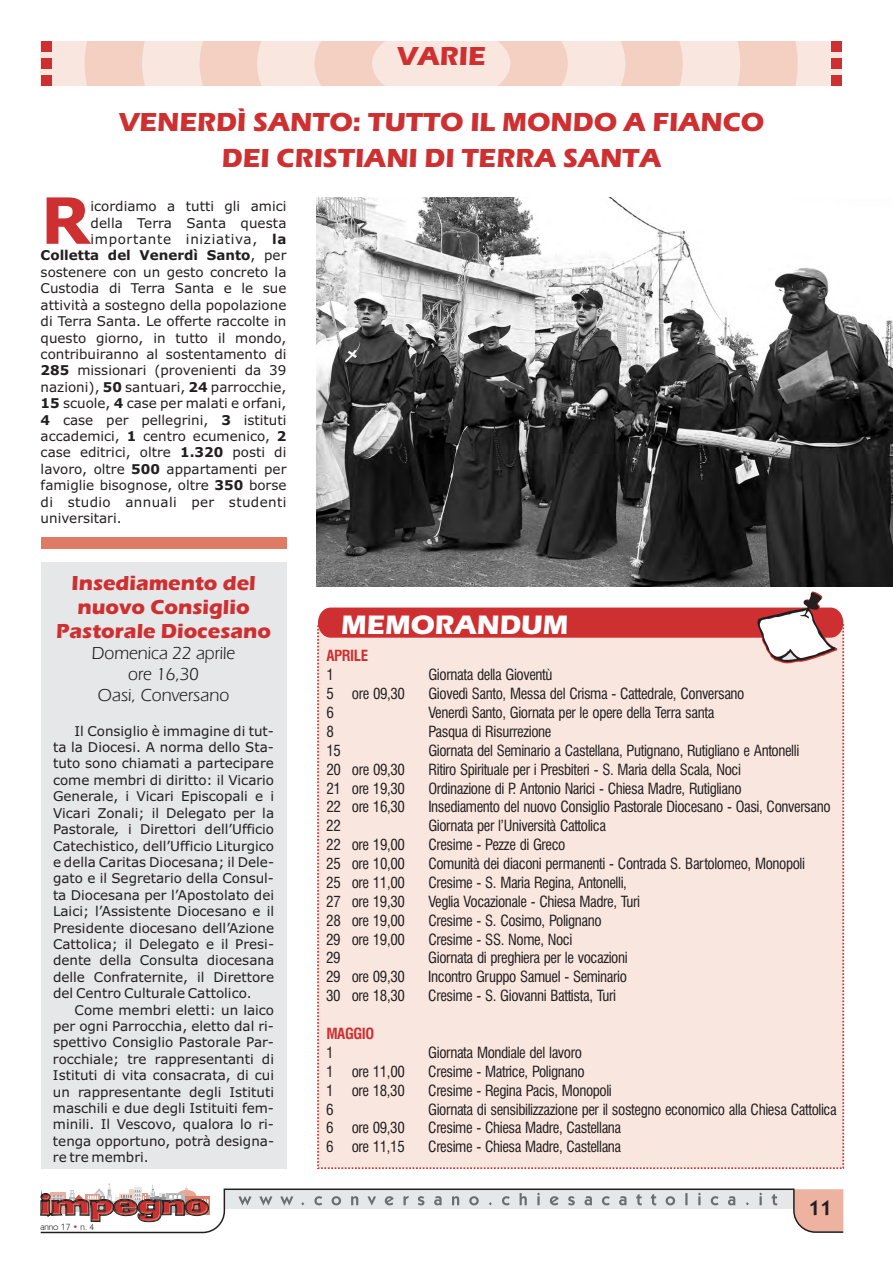
<style>
.page{position:relative;width:893px;height:1263px;background:#fff}
.page>*{position:absolute;margin:0;border:0;box-sizing:border-box;transform-origin:0 0}
.t1{font:700 63.75px "Verdana";color:#ce3031}
.t2{font:700 27.6px "Eras ITC";color:#fff}
.t3{font:700 27px/35.2px "Eras ITC";color:#ce3031;text-align:center}
.t4{font:700 21px/24px "Eras ITC";color:#ce3031;text-align:center}
.t5{font:600 21px "Kabel IT Cby BT";color:#231f20}
.t6{font:18px/21px "Eras IT Cby BT";color:#231f20;text-align:center}
.t7{font:condensed 15px "Swiss 721 BT";letter-spacing:-.025em;color:#231f20}
.t8{font:700 condensed 15px "Swiss 721 BT";letter-spacing:-.03em;color:#ce3031}
.t9{font:13.5px/16.4px "Verdana";color:#231f20;text-align:justify}
.t10{font:700 13.5px "Verdana";color:#231f20}
.t11{font:13.5px "Verdana";letter-spacing:.025em;color:#231f20}
.t12{font:13.5px "Verdana";letter-spacing:.05em;color:#231f20}
.t13{font:9px "Kabel IT Cby BT";color:#231f20}
.t14{font:9px "Kabel IT Cby BT";color:#ce3031}
.s1{font-weight:700}
.s2{font-weight:400}
.s3{font-style:italic}
</style>
<div class="page">
<div style="left:41px;top:41px;width:801px;height:44px;background:#f9e7df"></div>
<svg style="left:85px;top:41px;width:713px;height:44px"></svg>
<div style="left:41px;top:41px;width:10px;height:11px;background:#ce3031"></div>
<div style="left:41px;top:75px;width:10px;height:11px;background:#ce3031"></div>
<div style="left:41px;top:58px;width:10px;height:11px;background:#ce3031"></div>
<div style="left:831px;top:41px;width:11px;height:11px;background:#ce3031"></div>
<div style="left:831px;top:75px;width:11px;height:11px;background:#ce3031"></div>
<div style="left:831px;top:58px;width:11px;height:11px;background:#ce3031"></div>
<svg style="left:40px;top:1183px;width:804px;height:51px"></svg>
<div style="left:317px;top:623px;width:527px;height:546px;background:#f9e7df;border:2px dashed #ce3031"></div>
<svg style="left:318px;top:591px;width:525px;height:73px"></svg>
<img style="left:316px;top:197px;width:577px;height:390px">
<div style="left:41px;top:537px;width:245px;height:11px;background:#df7a65"></div>
<div style="left:41px;top:562px;width:245px;height:606px;background:#e6e7e9"></div>
<h3 class="t3" style="left:398px;top:41px;width:90px">VARIE</h3>
<h3 class="t3" style="left:119px;top:108px;width:647px">VENERDÌ SANTO: TUTTO IL MONDO A FIANCO<br>DEI CRISTIANI DI TERRA SANTA</h3>
<h1 class="t1" style="left:41px;top:195px;width:51px">R</h1>
<p class="t9" style="left:91px;top:199px;width:197px">icordiamo a tutti gli amici</p>
<p class="t9" style="left:91px;top:216px;width:197px">della Terra Santa questa</p>
<p class="t12" style="left:91px;top:234px;width:197px">importante iniziativa, <span class="s1">la</span></p>
<p class="t10" style="left:41px;top:250px;width:247px">Colletta del Venerdì Santo<span class="s2">, per</span></p>
<p class="t9" style="left:41px;top:265px;width:247px">sostenere con un gesto concreto la</p>
<p class="t9" style="left:41px;top:281px;width:247px">Custodia di Terra Santa e le sue</p>
<p class="t9" style="left:41px;top:298px;width:247px">attività a sostegno della popolazione</p>
<p class="t9" style="left:41px;top:314px;width:247px">di Terra Santa. Le offerte raccolte in</p>
<p class="t9" style="left:41px;top:331px;width:247px">questo giorno, in tutto il mondo,</p>
<p class="t9" style="left:41px;top:347px;width:247px">contribuiranno al sostentamento di</p>
<p class="t9" style="left:41px;top:363px;width:247px"><span class="s1">285</span> missionari (provenienti da 39</p>
<p class="t9" style="left:41px;top:380px;width:247px">nazioni), <span class="s1">50</span> santuari, <span class="s1">24</span> parrocchie,</p>
<p class="t9" style="left:41px;top:396px;width:247px"><span class="s1">15</span> scuole, <span class="s1">4</span> case per malati e orfani,</p>
<p class="t9" style="left:41px;top:413px;width:247px"><span class="s1">4</span> case per pellegrini, <span class="s1">3</span> istituti</p>
<p class="t9" style="left:41px;top:429px;width:247px">accademici, <span class="s1">1</span> centro ecumenico, <span class="s1">2</span></p>
<p class="t9" style="left:41px;top:445px;width:247px">case editrici, oltre <span class="s1">1.320</span> posti di</p>
<p class="t9" style="left:41px;top:462px;width:247px">lavoro, oltre <span class="s1">500</span> appartamenti per</p>
<p class="t9" style="left:41px;top:478px;width:247px">famiglie bisognose, oltre <span class="s1">350</span> borse</p>
<p class="t11" style="left:41px;top:496px;width:247px">di studio annuali per studenti</p>
<p class="t9" style="left:41px;top:511px;width:83px">universitari.</p>
<h3 class="t4" style="left:56px;top:573px;width:217px">Insediamento del nuovo Consiglio<br>Pastorale Diocesano</h3>
<h3 class="t6" style="left:92px;top:644px;width:145px">Domenica 22 aprile ore 16,30<br>Oasi, Conversano</h3>
<p class="t9" style="left:53px;top:724px;width:223px;text-indent:22px">Il Consiglio è immagine di tut&shy;ta la Diocesi. A norma dello Sta&shy;tuto sono chiamati a partecipare come membri di diritto: il Vicario Generale, i Vicari Episcopali e i Vicari Zonali; il Delegato per la Pastorale<span class="s3">,</span> i Direttori dell’Ufficio Catechistico, dell’Ufficio Liturgico e della Caritas Diocesana; il Dele&shy;gato e il Segretario della Consul&shy;ta Diocesana per l’Apostolato dei Laici; l’Assistente Diocesano e il Presidente diocesano dell’Azione Cattolica; il Delegato e il Presi&shy;dente della Consulta diocesana delle Confraternite, il Direttore del Centro Culturale Cattolico.</p>
<p class="t9" style="left:53px;top:1003px;width:223px;text-indent:22px">Come membri eletti: un laico per ogni Parrocchia, eletto dal ri&shy;spettivo Consiglio Pastorale Par&shy;rocchiale; tre rappresentanti di Istituti di vita consacrata, di cui un rappresentante degli Istituti maschili e due degli Istituiti fem&shy;minili. Il Vescovo, qualora lo ri&shy;tenga opportuno, potrà designa&shy;re tre membri.</p>
<p class="t13" style="left:40px;top:1223px;width:55px">anno 17 n. 4</p>
<p class="t14" style="left:73px;top:1223px;width:7px">•</p>
<h2 class="t2" style="left:341px;top:614px;width:229px">MEMORANDUM</h2>
<p class="t8" style="left:326px;top:650px;width:43px">APRILE</p>
<p class="t7" style="left:326px;top:669px;width:9px">1</p>
<p class="t7" style="left:428px;top:669px;width:126px">Giornata della Gioventù</p>
<p class="t7" style="left:326px;top:688px;width:80px">5 ore 09,30</p>
<p class="t7" style="left:428px;top:688px;width:318px">Giovedì Santo, Messa del Crisma - Cattedrale, Conversano</p>
<p class="t7" style="left:326px;top:706px;width:9px">6</p>
<p class="t7" style="left:428px;top:706px;width:287px">Venerdì Santo, Giornata per le opere della Terra santa</p>
<p class="t7" style="left:326px;top:725px;width:9px">8</p>
<p class="t7" style="left:428px;top:725px;width:125px">Pasqua di Risurrezione</p>
<p class="t7" style="left:326px;top:744px;width:16px">15</p>
<p class="t7" style="left:428px;top:744px;width:372px">Giornata del Seminario a Castellana, Putignano, Rutigliano e Antonelli</p>
<p class="t7" style="left:326px;top:763px;width:80px">20 ore 09,30</p>
<p class="t7" style="left:428px;top:763px;width:314px">Ritiro Spirituale per i Presbiteri - S. Maria della Scala, Noci</p>
<p class="t7" style="left:326px;top:782px;width:80px">21 ore 19,30</p>
<p class="t7" style="left:428px;top:782px;width:315px">Ordinazione di P. Antonio Narici - Chiesa Madre, Rutigliano</p>
<p class="t7" style="left:326px;top:801px;width:80px">22 ore 16,30</p>
<p class="t7" style="left:428px;top:801px;width:404px">Insediamento del nuovo Consiglio Pastorale Diocesano - Oasi, Conversano</p>
<p class="t7" style="left:326px;top:820px;width:16px">22</p>
<p class="t7" style="left:428px;top:820px;width:179px">Giornata per l’Università Cattolica</p>
<p class="t7" style="left:326px;top:839px;width:80px">22 ore 19,00</p>
<p class="t7" style="left:428px;top:839px;width:139px">Cresime - Pezze di Greco</p>
<p class="t7" style="left:326px;top:858px;width:80px">25 ore 10,00</p>
<p class="t7" style="left:428px;top:858px;width:378px">Comunità dei diaconi permanenti - Contrada S. Bartolomeo, Monopoli</p>
<p class="t7" style="left:326px;top:876px;width:80px">25 ore 11,00</p>
<p class="t7" style="left:428px;top:876px;width:200px">Cresime - S. Maria Regina, Antonelli,</p>
<p class="t7" style="left:326px;top:895px;width:80px">27 ore 19,30</p>
<p class="t7" style="left:428px;top:895px;width:213px">Veglia Vocazionale - Chiesa Madre, Turi</p>
<p class="t7" style="left:326px;top:914px;width:80px">28 ore 19,00</p>
<p class="t7" style="left:428px;top:914px;width:175px">Cresime - S. Cosimo, Polignano</p>
<p class="t7" style="left:326px;top:933px;width:80px">29 ore 19,00</p>
<p class="t7" style="left:428px;top:933px;width:146px">Cresime - SS. Nome, Noci</p>
<p class="t7" style="left:326px;top:952px;width:16px">29</p>
<p class="t7" style="left:428px;top:952px;width:201px">Giornata di preghiera per le vocazioni</p>
<p class="t7" style="left:326px;top:971px;width:80px">29 ore 09,30</p>
<p class="t7" style="left:428px;top:971px;width:200px">Incontro Gruppo Samuel - Seminario</p>
<p class="t7" style="left:326px;top:990px;width:80px">30 ore 18,30</p>
<p class="t7" style="left:428px;top:990px;width:189px">Cresime - S. Giovanni Battista, Turi</p>
<p class="t8" style="left:326px;top:1027px;width:49px">MAGGIO</p>
<p class="t7" style="left:326px;top:1046px;width:9px">1</p>
<p class="t7" style="left:428px;top:1046px;width:155px">Giornata Mondiale del lavoro</p>
<p class="t7" style="left:326px;top:1065px;width:80px">1 ore 11,00</p>
<p class="t7" style="left:428px;top:1065px;width:158px">Cresime - Matrice, Polignano</p>
<p class="t7" style="left:326px;top:1084px;width:80px">1 ore 18,30</p>
<p class="t7" style="left:428px;top:1084px;width:185px">Cresime - Regina Pacis, Monopoli</p>
<p class="t7" style="left:326px;top:1103px;width:9px">6</p>
<p class="t7" style="left:428px;top:1103px;width:410px">Giornata di sensibilizzazione per il sostegno economico alla Chiesa Cattolica</p>
<p class="t7" style="left:326px;top:1122px;width:80px">6 ore 09,30</p>
<p class="t7" style="left:428px;top:1122px;width:195px">Cresime - Chiesa Madre, Castellana</p>
<p class="t7" style="left:326px;top:1141px;width:80px">6 ore 11,15</p>
<p class="t7" style="left:428px;top:1141px;width:195px">Cresime - Chiesa Madre, Castellana</p>
<h3 class="t5" style="left:809px;top:1199px;width:25px">11</h3>
</div>
